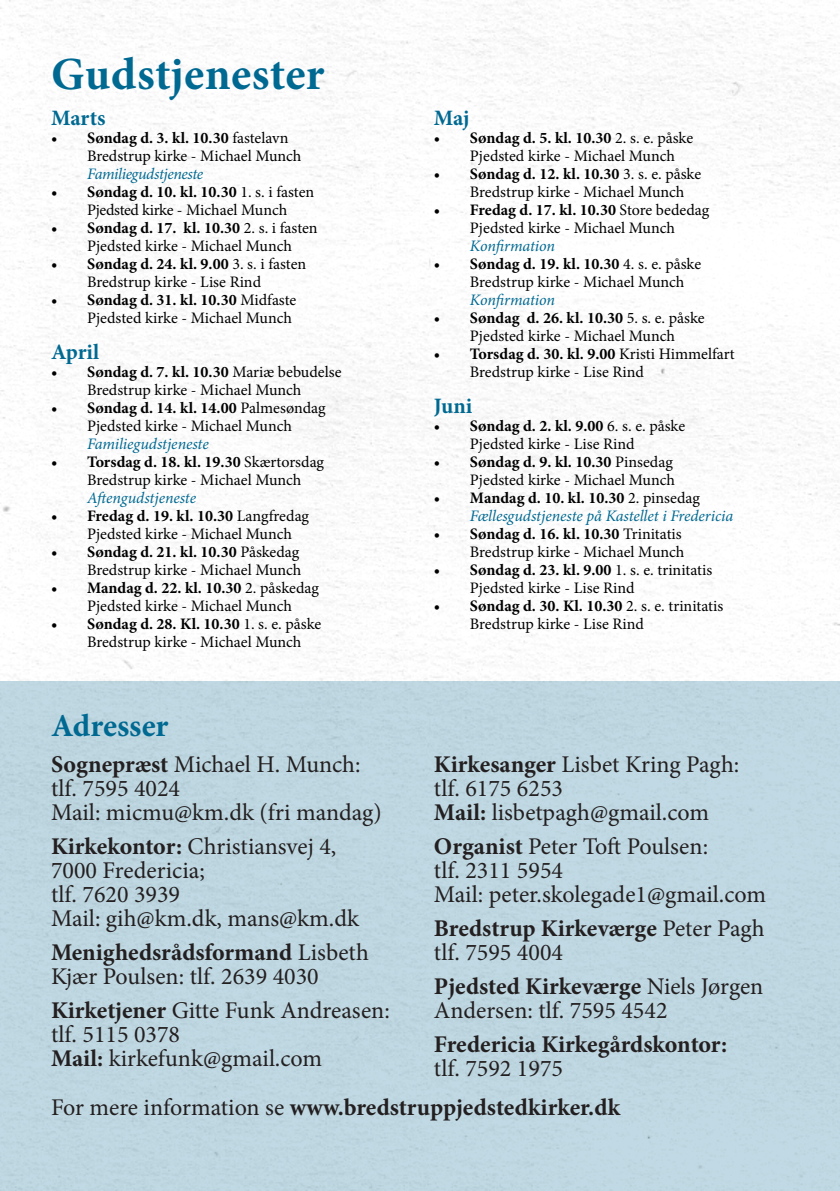
<style>
.page{position:relative;width:840px;height:1191px;background:#fff}
.page>*{position:absolute;margin:0;border:0;box-sizing:border-box;transform-origin:0 0}
.t1{font:700 46px "Minion Pro";letter-spacing:.01em;color:#006992}
.t2{font:700 32px "Minion Pro";color:#006992}
.t3{font:24px/24px "Minion Pro";color:#231f20}
.t4{font:700 24px "Minion Pro";color:#231f20}
.t5{font:700 22px "Minion Pro";letter-spacing:-.005em;color:#006992}
.t6{font:16px/18px "Minion Pro";letter-spacing:-.005em;color:#000}
.t7{font:italic 16px/18px "Minion Pro";letter-spacing:-.01em;color:#006992}
.t8{font:italic 16px "Minion Pro";letter-spacing:-.03em;color:#006992}
.s1{font-weight:700}
.s2{font-weight:700;font-style:normal;color:#000}
.s3{font-style:normal;color:#000}
</style>
<div class="page">
<img style="left:0;top:0;width:839px;height:681px">
<div style="left:0;top:681px;width:840px;height:510px;background:#bed7e1"></div>
<h1 class="t1" style="left:51px;top:56px;width:275px">Gudstjenester</h1>
<h3 class="t5" style="left:51px;top:109px;width:56px">Marts</h3>
<p class="t6" style="left:87px;top:130px;width:216px;text-indent:-36px"><span class="s1">• Søndag d. 3. kl. 10.30</span> fastelavn<br>Bredstrup kirke - Michael Munch</p>
<p class="t8" style="left:87px;top:167px;width:118px">Familiegudstjeneste</p>
<p class="t6" style="left:51px;top:184px;width:265px;text-align:center"><span class="s1">• Søndag d. 10. kl. 10.30</span> 1. s. i fasten<br>Pjedsted kirke - Michael Munch</p>
<p class="t6" style="left:87px;top:220px;width:232px;text-indent:-36px"><span class="s1">• Søndag d. 17. kl. 10.30</span> 2. s. i fasten<br>Pjedsted kirke - Michael Munch</p>
<p class="t6" style="left:51px;top:256px;width:257px;text-align:center"><span class="s1">• Søndag d. 24. kl. 9.00</span> 3. s. i fasten<br>Bredstrup kirke - Lise Rind</p>
<p class="t6" style="left:51px;top:292px;width:247px;text-align:right"><span class="s1">• Søndag d. 31. kl. 10.30</span> Midfaste<br>Pjedsted kirke - Michael Munch</p>
<h3 class="t5" style="left:51px;top:343px;width:50px">April</h3>
<p class="t6" style="left:51px;top:364px;width:292px;text-align:center"><span class="s1">• Søndag d. 7. kl. 10.30</span> Mariæ bebudelse<br>Bredstrup kirke - Michael Munch</p>
<p class="t6" style="left:51px;top:400px;width:276px;text-align:center"><span class="s1">• Søndag d. 14. kl. 14.00</span> Palmesøndag<br>Pjedsted kirke - Michael Munch</p>
<p class="t7" style="left:87px;top:436px;width:123px">Familiegudstjeneste</p>
<p class="t6" style="left:87px;top:454px;width:238px;text-indent:-36px"><span class="s1">• Torsdag d. 18. kl. 19.30</span> Skærtorsdag<br>Bredstrup kirke - Michael Munch</p>
<p class="t7" style="left:87px;top:490px;width:111px">Aftengudstjeneste</p>
<p class="t6" style="left:87px;top:508px;width:223px;text-indent:-36px"><span class="s1">• Fredag d. 19. kl. 10.30</span> Langfredag<br>Pjedsted kirke - Michael Munch</p>
<p class="t6" style="left:51px;top:544px;width:252px;text-align:right"><span class="s1">• Søndag d. 21. kl. 10.30</span> Påskedag<br>Bredstrup kirke - Michael Munch</p>
<p class="t6" style="left:51px;top:580px;width:269px;text-align:center"><span class="s1">• Mandag d. 22. kl. 10.30</span> 2. påskedag<br>Pjedsted kirke - Michael Munch</p>
<p class="t6" style="left:87px;top:616px;width:236px;text-indent:-36px"><span class="s1">• Søndag d. 28. Kl. 10.30</span> 1. s. e. påske<br>Bredstrup kirke - Michael Munch</p>
<h2 class="t2" style="left:51px;top:713px;width:119px">Adresser</h2>
<h3 class="t5" style="left:434px;top:109px;width:37px">Maj</h3>
<p class="t6" style="left:470px;top:130px;width:225px;text-indent:-36px"><span class="s1">• Søndag d. 5. kl. 10.30</span> 2. s. e. påske<br>Pjedsted kirke - Michael Munch</p>
<p class="t6" style="left:470px;top:166px;width:233px;text-indent:-36px"><span class="s1">• Søndag d. 12. kl. 10.30</span> 3. s. e. påske<br>Bredstrup kirke - Michael Munch</p>
<p class="t6" style="left:434px;top:202px;width:277px;text-align:center"><span class="s1">• Fredag d. 17. kl. 10.30</span> Store bededag<br>Pjedsted kirke - Michael Munch</p>
<p class="t7" style="left:470px;top:238px;width:86px">Konfirmation</p>
<p class="t6" style="left:470px;top:256px;width:233px;text-indent:-36px"><span class="s1">• Søndag d. 19. kl. 10.30</span> 4. s. e. påske<br>Bredstrup kirke - Michael Munch</p>
<p class="t7" style="left:470px;top:292px;width:86px">Konfirmation</p>
<p class="t6" style="left:434px;top:310px;width:272px;text-align:center"><span class="s1">• Søndag d. 26. kl. 10.30</span> 5. s. e. påske<br>Pjedsted kirke - Michael Munch</p>
<p class="t6" style="left:470px;top:346px;width:266px;text-indent:-36px"><span class="s1">• Torsdag d. 30. kl. 9.00</span> Kristi Himmelfart<br>Bredstrup kirke - Lise Rind</p>
<h3 class="t5" style="left:434px;top:397px;width:40px">Juni</h3>
<p class="t6" style="left:470px;top:418px;width:217px;text-indent:-36px"><span class="s1">• Søndag d. 2. kl. 9.00</span> 6. s. e. påske<br>Pjedsted kirke - Lise Rind</p>
<p class="t6" style="left:434px;top:454px;width:242px;text-align:right"><span class="s1">• Søndag d. 9. kl. 10.30</span> Pinsedag<br>Pjedsted kirke - Michael Munch</p>
<p class="t7" style="left:470px;top:490px;width:265px;text-indent:-36px"><span class="s2">• Mandag d. 10. kl. 10.30</span> <span class="s3">2. pinsedag<br></span>Fællesgudstjeneste på Kastellet i Fredericia</p>
<p class="t6" style="left:434px;top:526px;width:252px;text-align:right"><span class="s1">• Søndag d. 16. kl. 10.30</span> Trinitatis<br>Bredstrup kirke - Michael Munch</p>
<p class="t6" style="left:470px;top:562px;width:244px;text-indent:-36px"><span class="s1">• Søndag d. 23. kl. 9.00</span> 1. s. e. trinitatis<br>Pjedsted kirke - Lise Rind</p>
<p class="t6" style="left:470px;top:598px;width:255px;text-indent:-36px"><span class="s1">• Søndag d. 30. Kl. 10.30</span> 2. s. e. trinitatis<br>Bredstrup kirke - Lise Rind</p>
<h3 class="t3" style="left:51px;top:754px;width:332px"><span class="s1">Sognepræst</span> Michael H. Munch: tlf. 7595 4024<br>Mail: micmu@km.dk (fri mandag)</h3>
<h3 class="t3" style="left:51px;top:836px;width:309px"><span class="s1">Kirkekontor:</span> Christiansvej 4,<br>7000 Fredericia;<br>tlf. 7620 3939<br>Mail: gih@km.dk, mans@km.dk</h3>
<h3 class="t3" style="left:51px;top:942px;width:319px"><span class="s1">Menighedsrådsformand</span> Lisbeth<br>Kjær Poulsen: tlf. 2639 4030</h3>
<h3 class="t3" style="left:51px;top:1000px;width:340px"><span class="s1">Kirketjener</span> Gitte Funk Andreasen: tlf. 5115 0378<br><span class="s1">Mail:</span> kirkefunk@gmail.com</h3>
<h3 class="t3" style="left:434px;top:754px;width:307px"><span class="s1">Kirkesanger</span> Lisbet Kring Pagh: tlf. 6175 6253<br><span class="s1">Mail:</span> lisbetpagh@gmail.com</h3>
<h3 class="t3" style="left:434px;top:836px;width:334px"><span class="s1">Organist</span> Peter Toft Poulsen:<br>tlf. 2311 5954<br>Mail: peter.skolegade1@gmail.com</h3>
<h3 class="t3" style="left:434px;top:918px;width:332px"><span class="s1">Bredstrup Kirkeværge</span> Peter Pagh tlf. 7595 4004</h3>
<h3 class="t3" style="left:434px;top:976px;width:331px"><span class="s1">Pjedsted Kirkeværge</span> Niels Jørgen<br>Andersen: tlf. 7595 4542</h3>
<h3 class="t4" style="left:434px;top:1034px;width:295px">Fredericia Kirkegårdskontor:</h3>
<h3 class="t3" style="left:51px;top:1050px;width:570px;line-height:39.6px;text-indent:383px">tlf. 7592 1975<br>For mere information se <span class="s1">www.bredstruppjedstedkirker.dk</span></h3>
</div>
